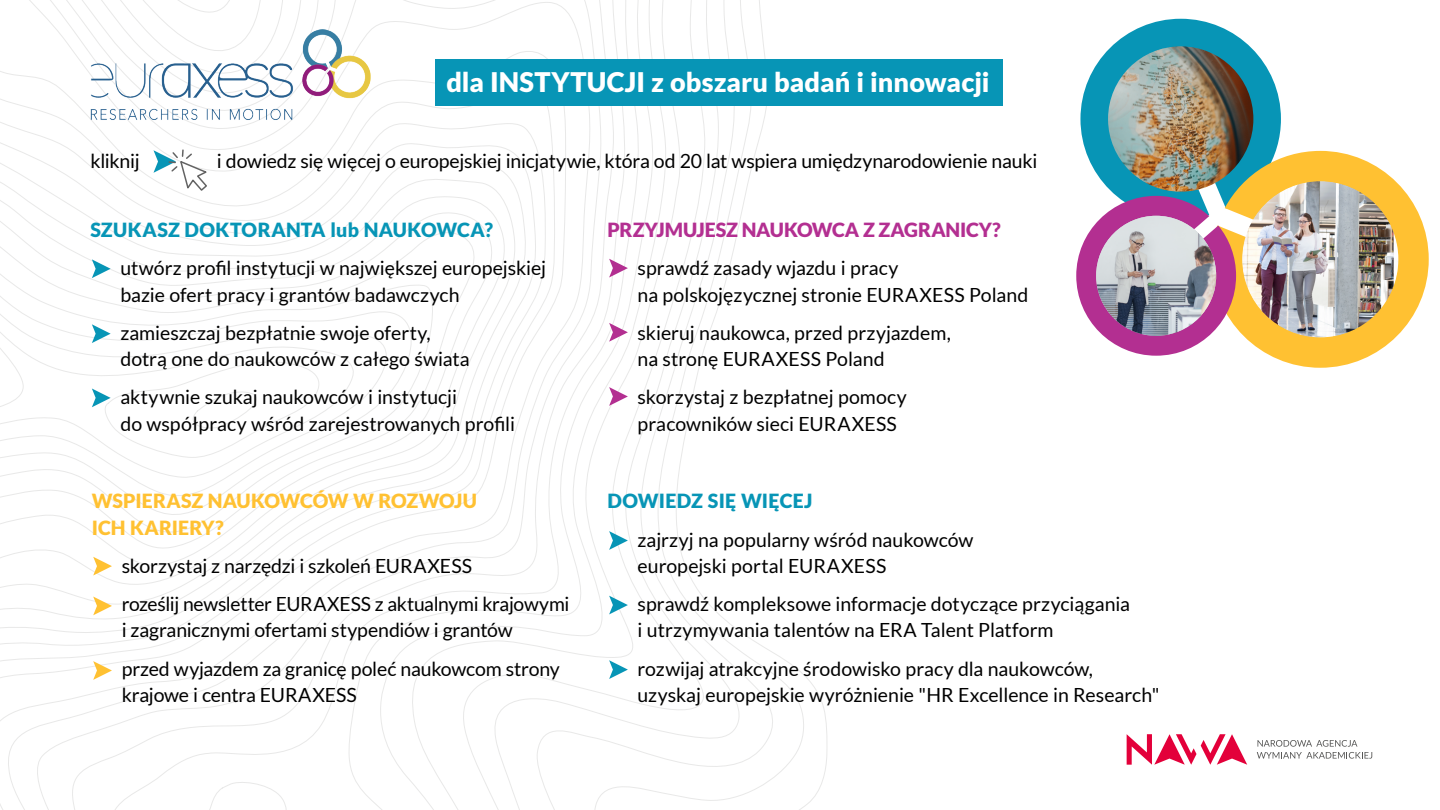
<style>
.page{position:relative;width:1440px;height:810px;background:#fff}
.page>*{position:absolute;margin:0;border:0;box-sizing:border-box;transform-origin:0 0}
.t1{font:900 27px "Lato";letter-spacing:.005em;color:#fff}
.t2{font:19.5px/26.2px "Lato";letter-spacing:-.005em;color:#000}
.t3{font:900 19.5px "Lato";letter-spacing:.015em;color:#0795b6}
.t4{font:900 19.5px/26.2px "Lato";letter-spacing:-.005em;color:#ffc132}
.t5{font:900 19.5px "Lato";letter-spacing:-.01em;color:#b32f91}
</style>
<div class="page">
<svg style="left:624px;top:0;width:47px;height:795px"></svg>
<svg style="left:0;top:9px;width:517px;height:801px"></svg>
<svg style="left:0;top:9px;width:515px;height:693px"></svg>
<svg style="left:0;top:0;width:506px;height:635px"></svg>
<svg style="left:0;top:0;width:478px;height:574px"></svg>
<svg style="left:0;top:0;width:434px;height:538px"></svg>
<svg style="left:0;top:0;width:416px;height:520px"></svg>
<svg style="left:0;top:9px;width:404px;height:495px"></svg>
<svg style="left:0;top:30px;width:355px;height:449px"></svg>
<svg style="left:148px;top:780px;width:149px;height:30px"></svg>
<svg style="left:0;top:62px;width:24px;height:367px"></svg>
<div style="left:435px;top:59px;width:567px;height:46px;background:#0795b6"></div>
<svg style="left:609px;top:259px;width:19px;height:18px"></svg>
<svg style="left:609px;top:323px;width:19px;height:19px"></svg>
<svg style="left:609px;top:387px;width:19px;height:19px"></svg>
<svg style="left:92px;top:259px;width:19px;height:19px"></svg>
<svg style="left:92px;top:324px;width:19px;height:19px"></svg>
<svg style="left:92px;top:360px;width:235px;height:98px"></svg>
<svg style="left:93px;top:557px;width:19px;height:19px"></svg>
<svg style="left:93px;top:597px;width:19px;height:18px"></svg>
<svg style="left:93px;top:661px;width:19px;height:19px"></svg>
<svg style="left:609px;top:531px;width:19px;height:19px"></svg>
<svg style="left:609px;top:596px;width:19px;height:18px"></svg>
<svg style="left:609px;top:660px;width:19px;height:19px"></svg>
<img style="left:90px;top:29px;width:282px;height:92px">
<svg style="left:1127px;top:734px;width:120px;height:31px"></svg>
<svg style="left:1257px;top:740px;width:115px;height:19px"></svg>
<svg style="left:153px;top:149px;width:55px;height:43px"></svg>
<svg style="left:1271px;top:151px;width:158px;height:217px;fill:#ffc132"></svg>
<svg style="left:1076px;top:19px;width:205px;height:337px"></svg>
<img style="left:1096px;top:216px;width:120px;height:120px;border-radius:60px">
<img style="left:1242px;top:181px;width:156px;height:156px;border-radius:78px">
<img style="left:1108px;top:46px;width:145px;height:146px;border-radius:73px">
<h1 class="t1" style="left:446px;top:66px;width:545px">dla INSTYTUCJI z obszaru badań i innowacji</h1>
<p class="t2" style="left:90px;top:148px;width:51px">kliknij</p>
<p class="t2" style="left:217px;top:148px;width:822px">i dowiedz się więcej o europejskiej inicjatywie, która od 20 lat wspiera umiędzynarodowienie nauki</p>
<p class="t3" style="left:90px;top:219px;width:404px">SZUKASZ DOKTORANTA lub NAUKOWCA?</p>
<p class="t2" style="left:120px;top:255px;width:427px">utwórz profil instytucji w największej europejskiej bazie ofert pracy i grantów badawczych</p>
<p class="t2" style="left:120px;top:320px;width:351px">zamieszczaj bezpłatnie swoje oferty, dotrą one do naukowców z całego świata</p>
<p class="t2" style="left:120px;top:384px;width:396px">aktywnie szukaj naukowców i instytucji<br>do współpracy wśród zarejestrowanych profili</p>
<p class="t4" style="left:92px;top:488px;width:387px">WSPIERASZ NAUKOWCÓW W ROZWOJU<br>ICH KARIERY?</p>
<p class="t2" style="left:122px;top:547px;width:449px;line-height:38.2px">skorzystaj z narzędzi i szkoleń EURAXESS<br>roześlij newsletter EURAXESS z aktualnymi krajowymi</p>
<p class="t2" style="left:122px;top:611px;width:440px;line-height:38.2px">i zagranicznymi ofertami stypendiów i grantów przed wyjazdem za granicę poleć naukowcom strony</p>
<p class="t2" style="left:122px;top:682px;width:237px">krajowe i centra EURAXESS</p>
<p class="t5" style="left:608px;top:219px;width:395px">PRZYJMUJESZ NAUKOWCA Z ZAGRANICY?</p>
<p class="t2" style="left:638px;top:255px;width:392px">sprawdź zasady wjazdu i pracy<br>na polskojęzycznej stronie EURAXESS Poland</p>
<p class="t2" style="left:638px;top:320px;width:315px">skieruj naukowca, przed przyjazdem, na stronę EURAXESS Poland</p>
<p class="t2" style="left:638px;top:384px;width:271px">skorzystaj z bezpłatnej pomocy pracowników sieci EURAXESS</p>
<p class="t3" style="left:608px;top:490px;width:206px">DOWIEDZ SIĘ WIĘCEJ</p>
<p class="t2" style="left:638px;top:526px;width:337px">zajrzyj na popularny wśród naukowców europejski portal EURAXESS</p>
<p class="t2" style="left:638px;top:591px;width:494px">sprawdź kompleksowe informacje dotyczące przyciągania i utrzymywania talentów na ERA Talent Platform</p>
<p class="t2" style="left:638px;top:655px;width:523px">rozwijaj atrakcyjne środowisko pracy dla naukowców, uzyskaj europejskie wyróżnienie "HR Excellence in Research"</p>
</div>
